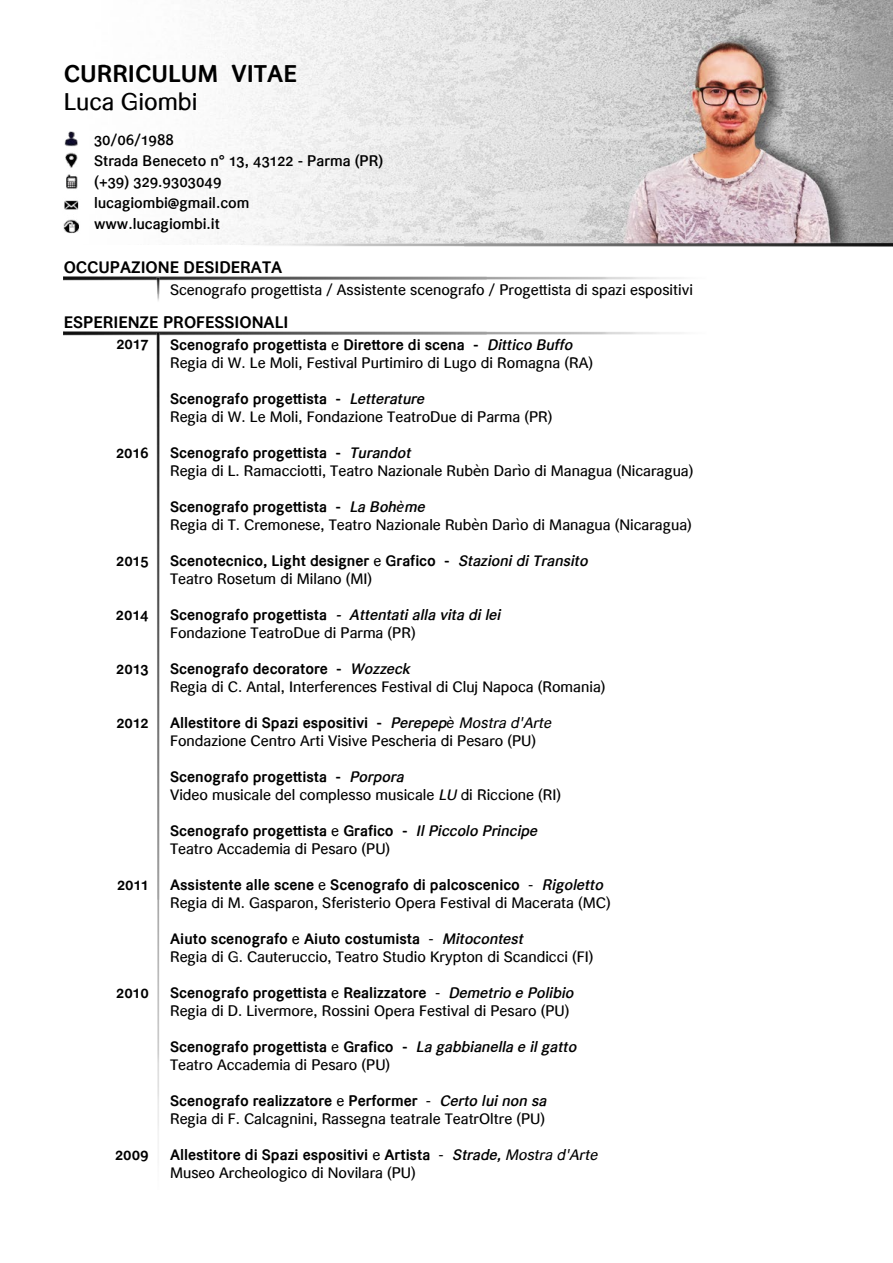
<style>
.page{position:relative;width:893px;height:1263px;background:#fff}
.page>*{position:absolute;margin:0;border:0;box-sizing:border-box;transform-origin:0 0}
.t1{font:700 24px "helvari";color:#000}
.t2{font:24px "helvari";color:#000}
.t3{font:700 16.5px "helvari";color:#000}
.t4{font:15px/18px "helvari";color:#000}
.t5{font:700 15px/18px "helvari";color:#000}
.t6{font:500 15px/21px "helvari";color:#000}
.s1{font-family:"Trebuchet MS";font-weight:700}
.s2{font-weight:700}
.s3{font-weight:500;font-style:italic}
.s4{font-family:"Trebuchet MS"}
.s5{font-family:"Trebuchet MS";font-style:italic}
.s6{font-weight:400}
.s7{font-family:"Gravity";font-style:italic}
.s8{font-style:italic}
.s9{font-weight:400;font-style:italic}
.s10{color:#fff}
</style>
<div class="page">
<img style="left:185px;top:0;width:708px;height:242px">
<img style="left:63px;top:131px;width:16px;height:103px">
<img style="left:64px;top:276px;width:616px;height:4px">
<img style="left:217px;top:242px;width:676px;height:5px">
<img style="left:64px;top:331px;width:616px;height:4px">
<img style="left:157px;top:333px;width:4px;height:820px">
<img style="left:157px;top:277px;width:4px;height:24px">
<h1 class="t1" style="left:64px;top:57px;width:235px">CURRICULUM VITAE</h1>
<h1 class="t2" style="left:64px;top:88px;width:135px">Luca Giombi</h1>
<p class="t6" style="left:94px;top:129px;width:291px">30/06/1988<br>Strada Beneceto n° 13, 43122 - Parma (PR) (+39) 329.9303049<br>lucagiombi<span class="s1">@</span>gmail.com<br>www.lucagiombi.it</p>
<p class="t3" style="left:64px;top:256px;width:220px">OCCUPAZIONE DESIDERATA</p>
<p class="t4" style="left:170px;top:281px;width:524px">Scenografo progettista / Assistente scenografo / Progettista di spazi espositivi</p>
<p class="t4" style="left:170px;top:335px;width:425px"><span class="s2">Scenografo progettista</span> e <span class="s2">Direttore di scena -</span> <span class="s3">Dittico Buffo<br></span>Regia di W. Le Moli, Festival Purtimiro di Lugo di Romagna (RA)</p>
<p class="t4" style="left:170px;top:389px;width:384px"><span class="s2">Scenografo progettista -</span> <span class="s3">Letterature<br></span>Regia di W. Le Moli, Fondazione TeatroDue di Parma (PR)</p>
<p class="t4" style="left:170px;top:443px;width:525px"><span class="s2">Scenografo progettista -</span> <span class="s3">Turandot<br></span>Regia di L. Ramacciotti, Teatro Nazionale Rub<span class="s4">è</span>n Dar<span class="s4">ì</span>o di Managua (Nicaragua)</p>
<p class="t4" style="left:170px;top:497px;width:523px"><span class="s2">Scenografo progettista -</span> <span class="s3">La Boh</span><span class="s5">è</span><span class="s3">me<br></span>Regia di T. Cremonese, Teatro Nazionale Rub<span class="s4">è</span>n Dar<span class="s4">ì</span>o di Managua (Nicaragua)</p>
<p class="t5" style="left:170px;top:551px;width:419px">Scenotecnico, Light designer <span class="s6">e</span> Grafico - <span class="s3">Stazioni di Transito<br></span><span class="s6">Teatro Rosetum di Milano (MI)</span></p>
<p class="t4" style="left:170px;top:605px;width:332px"><span class="s2">Scenografo progettista</span> <span class="s3">- Attentati alla vita di lei<br></span>Fondazione TeatroDue di Parma (PR)</p>
<p class="t4" style="left:170px;top:659px;width:437px"><span class="s2">Scenografo decoratore -</span> <span class="s3">Wozzeck<br></span>Regia di C. Antal, Interferences Festival di Cluj Napoca (Romania)</p>
<p class="t4" style="left:170px;top:713px;width:383px"><span class="s2">Allestitore di Spazi espositivi -</span> <span class="s3">Perepep</span><span class="s7">è</span> <span class="s8">Mostra d'Arte<br></span>Fondazione Centro Arti Visive Pescheria di Pesaro (PU)</p>
<p class="t4" style="left:170px;top:767px;width:393px"><span class="s2">Scenografo progettista -</span> <span class="s3">Porpora<br></span>Video musicale del complesso musicale <span class="s8">LU</span> di Riccione (RI)</p>
<p class="t5" style="left:170px;top:821px;width:369px">Scenografo progettista <span class="s6">e</span> Grafico - <span class="s3">Il Piccolo Principe<br></span><span class="s6">Teatro Accademia di Pesaro (PU)</span></p>
<p class="t4" style="left:170px;top:875px;width:442px"><span class="s2">Assistente alle scene</span> e <span class="s2">Scenografo di palcoscenico</span> - <span class="s3">Rigoletto<br></span>Regia di M. Gasparon, Sferisterio Opera Festival di Macerata (MC)</p>
<p class="t4" style="left:170px;top:929px;width:425px"><span class="s2">Aiuto scenografo</span> e <span class="s2">Aiuto costumista</span> - <span class="s3">Mitocontest<br></span>Regia di G. Cauteruccio, Teatro Studio“Krypton di Scandicci (FI)</p>
<p class="t4" style="left:170px;top:983px;width:405px"><span class="s2">Scenografo progettista</span> e <span class="s2">Realizzatore</span> - <span class="s3">Demetrio e Polibio<br></span>Regia di D. Livermore, Rossini Opera Festival di Pesaro (PU)</p>
<p class="t5" style="left:170px;top:1037px;width:408px">Scenografo progettista <span class="s6">e</span> Grafico - <span class="s3">La gabbianella e il gatto<br></span><span class="s6">Teatro Accademia di Pesaro (PU)</span></p>
<p class="t4" style="left:170px;top:1091px;width:378px"><span class="s2">Scenografo realizzatore</span> e <span class="s2">Performer</span> - <span class="s3">Certo lui non sa<br></span>Regia di F. Calcagnini, Rassegna teatrale TeatrOltre (PU)</p>
<p class="t5" style="left:170px;top:1145px;width:429px">Allestitore di Spazi espositivi <span class="s6">e</span> Artista <span class="s6">-</span> <span class="s3">Strade,</span> <span class="s9">Mostra d'Arte<br></span><span class="s6">Museo Archeologico di Novilara (PU)</span></p>
<p class="t3" style="left:64px;top:311px;width:226px">ESPERIENZE PROFESSIONALI</p>
<p class="t5" style="left:106px;top:335px;width:44px"><span class="s10">D</span>2017</p>
<p class="t5" style="left:116px;top:443px;width:34px">2016</p>
<p class="t5" style="left:116px;top:551px;width:34px">2015</p>
<p class="t5" style="left:116px;top:605px;width:34px">2014</p>
<p class="t5" style="left:116px;top:659px;width:34px">2013</p>
<p class="t5" style="left:116px;top:713px;width:34px">2012</p>
<p class="t5" style="left:117px;top:875px;width:33px">2011</p>
<p class="t5" style="left:116px;top:983px;width:34px">2010</p>
<p class="t5" style="left:115px;top:1145px;width:35px">2009</p>
</div>
